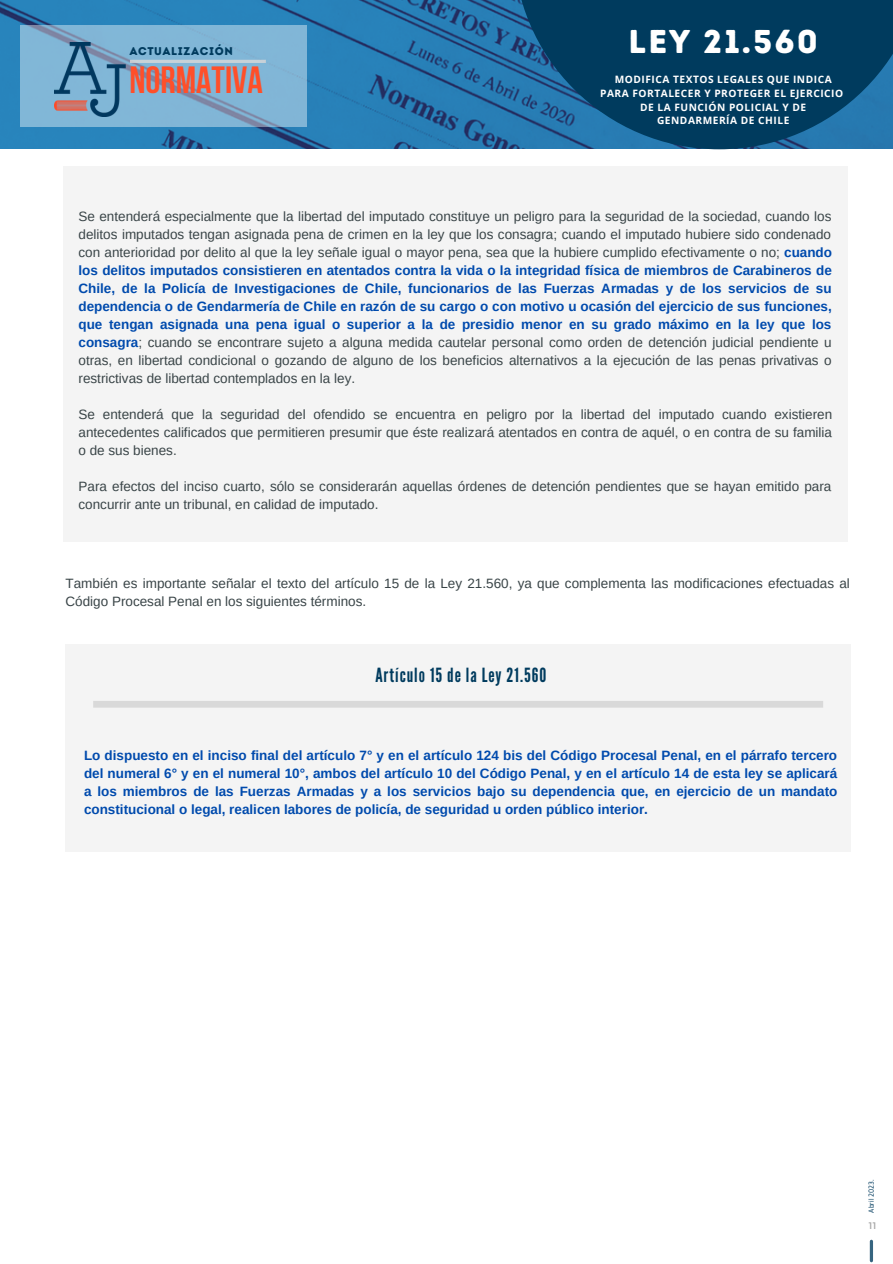
<style>
.page{position:relative;width:893px;height:1264px;background:#fff}
.page>*{position:absolute;margin:0;border:0;box-sizing:border-box;transform-origin:0 0}
.t1{font:700 37.8px "Bebas Neue";color:#ff4f29}
.t2{font:33px "Intro Rust Base";letter-spacing:.06em;color:#fff}
.t3{font:19.5px "League Gothic";letter-spacing:.05em;color:#003b5e}
.t4{font:13.5px/18px "Arimo";color:#394447;text-align:justify}
.t5{font:700 13.5px/18px "Arimo";color:#004aad;text-align:justify}
.t6{font:11.25px "Intro Rust Base";letter-spacing:.055em;color:#003b5e}
.t7{font:700 10.2px/13.5px "Open Sans";letter-spacing:.05em;color:#fff;text-align:center}
.t8{font:9.45px "Montserrat";color:#a6a6a6}
.t9{font:7.8px "Gidole";color:#003b5e}
.s1{font-weight:700;color:#004aad}
</style>
<div class="page">
<svg style="left:869px;top:1241px;width:4px;height:19px"></svg>
<img style="left:0;top:0;width:513px;height:149px">
<svg style="left:20px;top:25px;width:286px;height:101px;background:#80b2d3"></svg>
<hr style="left:130px;top:60px;width:136px;height:3px;background:#d9d9d9">
<img style="left:54px;top:43px;width:75px;height:74px">
<svg style="left:513px;top:0;width:379px;height:149px;background:#094870"></svg>
<div style="left:63px;top:166px;width:784px;height:375px;background:#f4f4f4"></div>
<div style="left:66px;top:644px;width:784px;height:207px;background:#f4f4f4"></div>
<div style="left:93px;top:701px;width:730px;height:6px;background:#d9d9d9"></div>
<p class="t6" style="left:129px;top:44px;width:105px">ACTUALIZACIÓN</p>
<h1 class="t1" style="left:129px;top:65px;width:135px">NORMATIVA</h1>
<h2 class="t2" style="left:628px;top:22px;width:191px">LEY 21.560</h2>
<p class="t7" style="left:600px;top:73px;width:244px">MODIFICA TEXTOS LEGALES QUE INDICA<br>PARA FORTALECER Y PROTEGER EL EJERCICIO<br>DE LA FUNCIÓN POLICIAL Y DE<br>GENDARMERÍA DE CHILE</p>
<p class="t4" style="left:78px;top:208px;width:755px">Se entenderá especialmente que la libertad del imputado constituye un peligro para la seguridad de la sociedad, cuando los delitos imputados tengan asignada pena de crimen en la ley que los consagra; cuando el imputado hubiere sido condenado con anterioridad por delito al que la ley señale igual o mayor pena, sea que la hubiere cumplido efectivamente o no; <span class="s1">cuando los delitos imputados consistieren en atentados contra la vida o la integridad física de miembros de Carabineros de Chile, de la Policía de Investigaciones de Chile, funcionarios de las Fuerzas Armadas y de los servicios de su dependencia o de Gendarmería de Chile en razón de su cargo o con motivo u ocasión del ejercicio de sus funciones, que tengan asignada una pena igual o superior a la de presidio menor en su grado máximo en la ley que los consagra</span>; cuando se encontrare sujeto a alguna medida cautelar personal como orden de detención judicial pendiente u otras, en libertad condicional o gozando de alguno de los beneficios alternativos a la ejecución de las penas privativas o restrictivas de libertad contemplados en la ley.</p>
<p class="t4" style="left:78px;top:405px;width:755px">Se entenderá que la seguridad del ofendido se encuentra en peligro por la libertad del imputado cuando existieren antecedentes calificados que permitieren presumir que éste realizará atentados en contra de aquél, o en contra de su familia o de sus bienes.</p>
<p class="t4" style="left:78px;top:477px;width:754px">Para efectos del inciso cuarto, sólo se considerarán aquellas órdenes de detención pendientes que se hayan emitido para concurrir ante un tribunal, en calidad de imputado.</p>
<p class="t4" style="left:66px;top:574px;width:785px">También es importante señalar el texto del artículo 15 de la Ley 21.560, ya que complementa las modificaciones efectuadas al<br>Código Procesal Penal en los siguientes términos.</p>
<h3 class="t3" style="left:375px;top:663px;width:172px">Artículo 15 de la Ley 21.560</h3>
<p class="t5" style="left:84px;top:746px;width:754px">Lo dispuesto en el inciso final del artículo 7° y en el artículo 124 bis del Código Procesal Penal, en el párrafo tercero del numeral 6° y en el numeral 10°, ambos del artículo 10 del Código Penal, y en el artículo 14 de esta ley se aplicará a los miembros de las Fuerzas Armadas y a los servicios bajo su dependencia que, en ejercicio de un mandato constitucional o legal, realicen labores de policía, de seguridad u orden público interior.</p>
<p class="t9" style="left:866px;top:1212px;width:34px;rotate:-90deg">Abril 2023.</p>
<p class="t8" style="left:868px;top:1219px;width:9px">11</p>
</div>
